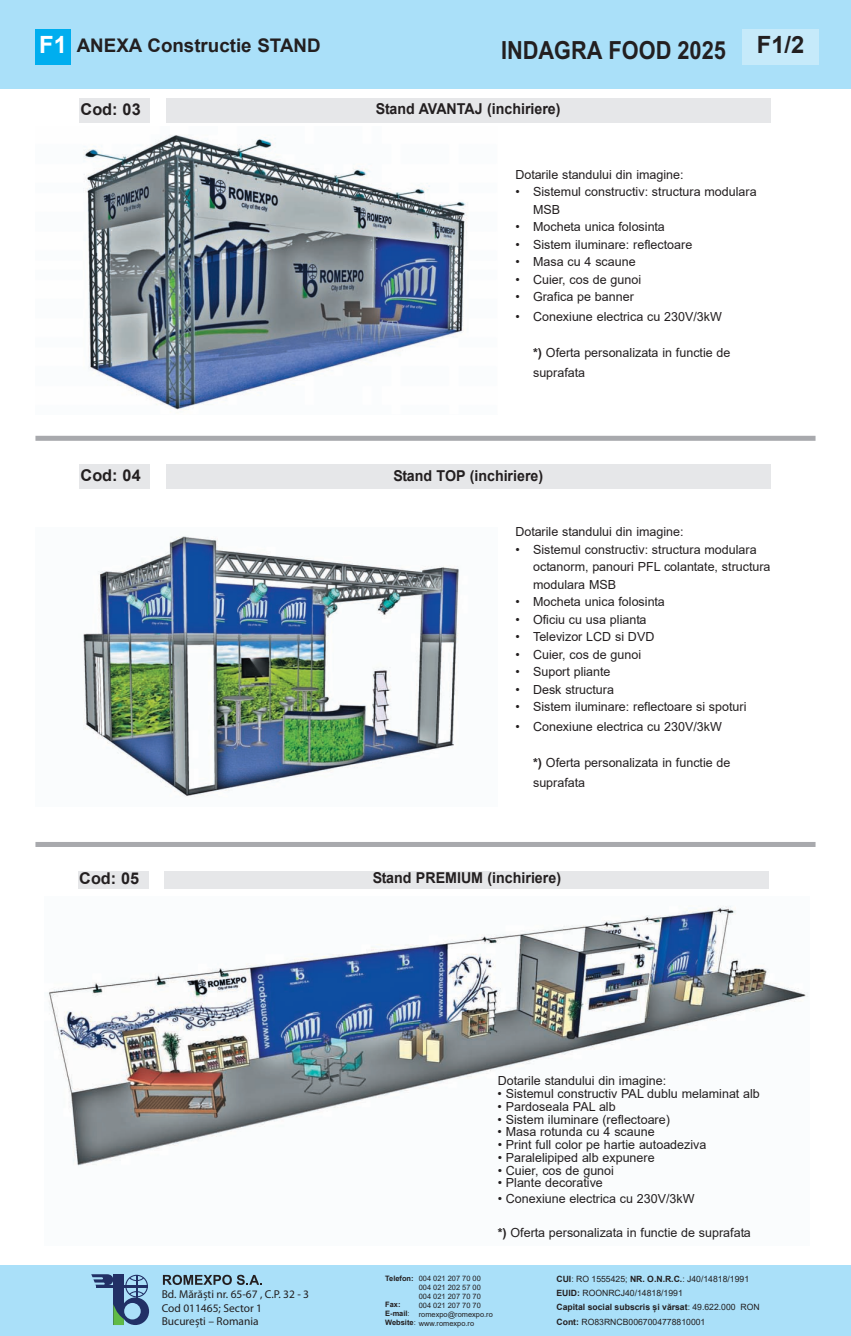
<style>
.page{position:relative;width:851px;height:1336px;background:#fff}
.page>*{position:absolute;margin:0;border:0;box-sizing:border-box;transform-origin:0 0}
.t1{font:700 25px "Arial";color:#231f20;scale:.87 1}
.t2{font:700 23.75px "Arial";color:#231f20}
.t3{font:700 18.75px "Arial";color:#231f20}
.t4{font:700 16.25px "Arial";color:#231f20}
.t5{font:700 15px "Arial";color:#231f20;scale:.95 1}
.t6{font:12.5px/17.5px "Arial";color:#231f20}
.t7{font:11.38px/13.8px "Myriad Pro";color:#231f20}
.t8{font:8.62px/14.4px "Arial";color:#231f20}
.t9{font:7.5px/9.1px "Arial";color:#231f20}
.t10{font:700 7.5px "Arial";color:#231f20}
.s1{font-size:23.75px;color:#fff}
.s2{font-weight:700}
</style>
<div class="page">
<div style="left:0;top:0;width:850px;height:89px;background:#aae0f9"></div>
<div style="left:35px;top:30px;width:36px;height:35px;background:#00aeef"></div>
<div style="left:742px;top:30px;width:77px;height:35px;background:#c6eafa"></div>
<img style="left:83px;top:135px;width:384px;height:275px">
<div style="left:35px;top:436px;width:780px;height:5px;background:#a8a9ad"></div>
<div style="left:35px;top:842px;width:780px;height:5px;background:#a8a9ad"></div>
<div style="left:166px;top:98px;width:604px;height:25px;background:#e6e7e9"></div>
<div style="left:79px;top:98px;width:71px;height:25px;background:#e6e7e9"></div>
<div style="left:164px;top:871px;width:605px;height:17px;background:#e6e7e9"></div>
<div style="left:78px;top:871px;width:70px;height:17px;background:#e6e7e9"></div>
<img style="left:48px;top:906px;width:760px;height:260px">
<img style="left:83px;top:536px;width:376px;height:261px">
<div style="left:166px;top:464px;width:604px;height:25px;background:#e6e7e9"></div>
<div style="left:79px;top:464px;width:71px;height:25px;background:#e6e7e9"></div>
<div style="left:0;top:1265px;width:850px;height:71px;background:#aae0f9"></div>
<svg style="left:163px;top:1275px;width:99px;height:10px"></svg>
<svg style="left:91px;top:1274px;width:58px;height:51px"></svg>
<h3 class="t3" style="left:39px;top:32px;width:283px"><span class="s1">F1</span> ANEXA Constructie STAND</h3>
<h2 class="t2" style="left:756px;top:28px;width:49px">F1/2</h2>
<h1 class="t1" style="left:501px;top:35px;width:260px">INDAGRA FOOD 2025</h1>
<h3 class="t4" style="left:81px;top:97px;width:62px">Cod: 03</h3>
<p class="t5" style="left:376px;top:98px;width:196px">Stand AVANTAJ (inchiriere)</p>
<p class="t6" style="left:515px;top:166px;width:170px">Dotarile standului din imagine:</p>
<p class="t6" style="left:533px;top:183px;width:225px;text-indent:-18px">• Sistemul constructiv: structura modulara<br>MSB</p>
<p class="t6" style="left:515px;top:218px;width:151px">• Mocheta unica folosinta</p>
<p class="t6" style="left:515px;top:236px;width:178px">• Sistem iluminare: reflectoare</p>
<p class="t6" style="left:515px;top:253px;width:122px">• Masa cu 4 scaune</p>
<p class="t6" style="left:515px;top:271px;width:127px">• Cuier, cos de gunoi</p>
<p class="t6" style="left:515px;top:288px;width:120px">• Grafica pe banner</p>
<p class="t6" style="left:515px;top:308px;width:208px">• Conexiune electrica cu 230V/3kW</p>
<p class="t6" style="left:533px;top:343px;width:199px;line-height:20px"><span class="s2">*)</span> Oferta personalizata in functie de suprafata</p>
<h3 class="t4" style="left:81px;top:464px;width:62px">Cod: 04</h3>
<p class="t5" style="left:393px;top:465px;width:159px">Stand TOP (inchiriere)</p>
<p class="t6" style="left:515px;top:523px;width:170px">Dotarile standului din imagine:</p>
<p class="t6" style="left:533px;top:541px;width:239px;text-indent:-18px">• Sistemul constructiv: structura modulara octanorm, panouri PFL colantate, structura modulara MSB</p>
<p class="t6" style="left:515px;top:593px;width:151px">• Mocheta unica folosinta</p>
<p class="t6" style="left:515px;top:611px;width:133px">• Oficiu cu usa plianta</p>
<p class="t6" style="left:515px;top:628px;width:140px">• Televizor LCD si DVD</p>
<p class="t6" style="left:515px;top:646px;width:127px">• Cuier, cos de gunoi</p>
<p class="t6" style="left:515px;top:663px;width:97px">• Suport pliante</p>
<p class="t6" style="left:515px;top:681px;width:100px">• Desk structura</p>
<p class="t6" style="left:515px;top:698px;width:232px">• Sistem iluminare: reflectoare si spoturi</p>
<p class="t6" style="left:515px;top:718px;width:208px">• Conexiune electrica cu 230V/3kW</p>
<p class="t6" style="left:533px;top:753px;width:199px;line-height:20px"><span class="s2">*)</span> Oferta personalizata in functie de suprafata</p>
<h3 class="t4" style="left:79px;top:866px;width:62px">Cod: 05</h3>
<p class="t5" style="left:372px;top:867px;width:200px">Stand PREMIUM (inchiriere)</p>
<p class="t6" style="left:498px;top:1072px;width:170px">Dotarile standului din imagine:</p>
<p class="t6" style="left:497px;top:1085px;width:264px">• Sistemul constructiv PAL dublu melaminat alb</p>
<p class="t6" style="left:497px;top:1098px;width:119px">• Pardoseala PAL alb</p>
<p class="t6" style="left:497px;top:1110px;width:174px">• Sistem iluminare (reflectoare)</p>
<p class="t6" style="left:497px;top:1123px;width:158px">• Masa rotunda cu 4 scaune</p>
<p class="t6" style="left:497px;top:1136px;width:210px">• Print full color pe hartie autoadeziva</p>
<p class="t6" style="left:497px;top:1149px;width:158px">• Paralelipiped alb expunere</p>
<p class="t6" style="left:497px;top:1161px;width:118px">• Cuier, cos de gunoi</p>
<p class="t6" style="left:497px;top:1174px;width:107px">• Plante decorative</p>
<p class="t6" style="left:497px;top:1189px;width:198px">• Conexiune electrica cu 230V/3kW</p>
<p class="t6" style="left:497px;top:1224px;width:255px"><span class="s2">*)</span> Oferta personalizata in functie de suprafata</p>
<p class="t9" style="left:385px;top:1273px;width:97px"><span class="s2">Telefon:</span> 004 021 207 70 00</p>
<p class="t8" style="left:556px;top:1271px;width:205px"><span class="s2">CUI</span>: RO 1555425; <span class="s2">NR. O.N.R.C.</span>: J40/14818/1991<br><span class="s2">EUID:</span> ROONRCJ40/14818/1991<br><span class="s2">Capital social subscris și vărsat</span>: 49.622.000 RON <span class="s2">Cont:</span> RO83RNCB0067004778810001</p>
<p class="t9" style="left:418px;top:1282px;width:64px">004 021 202 57 00</p>
<p class="t7" style="left:162px;top:1287px;width:149px">Bd. Mărăști nr. 65-67 , C.P. 32 - 3<br>Cod 011465; Sector 1<br>București – Romania</p>
<p class="t9" style="left:418px;top:1291px;width:64px">004 021 207 70 70</p>
<p class="t10" style="left:385px;top:1299px;width:17px">Fax:</p>
<p class="t9" style="left:418px;top:1300px;width:64px">004 021 207 70 70</p>
<p class="t9" style="left:385px;top:1309px;width:90px"><span class="s2">E-mail</span>:<br><span class="s2">Website</span>: www.romexpo.ro</p>
<p class="t9" style="left:418px;top:1309px;width:76px">romexpo@romexpo.ro</p>
</div>
